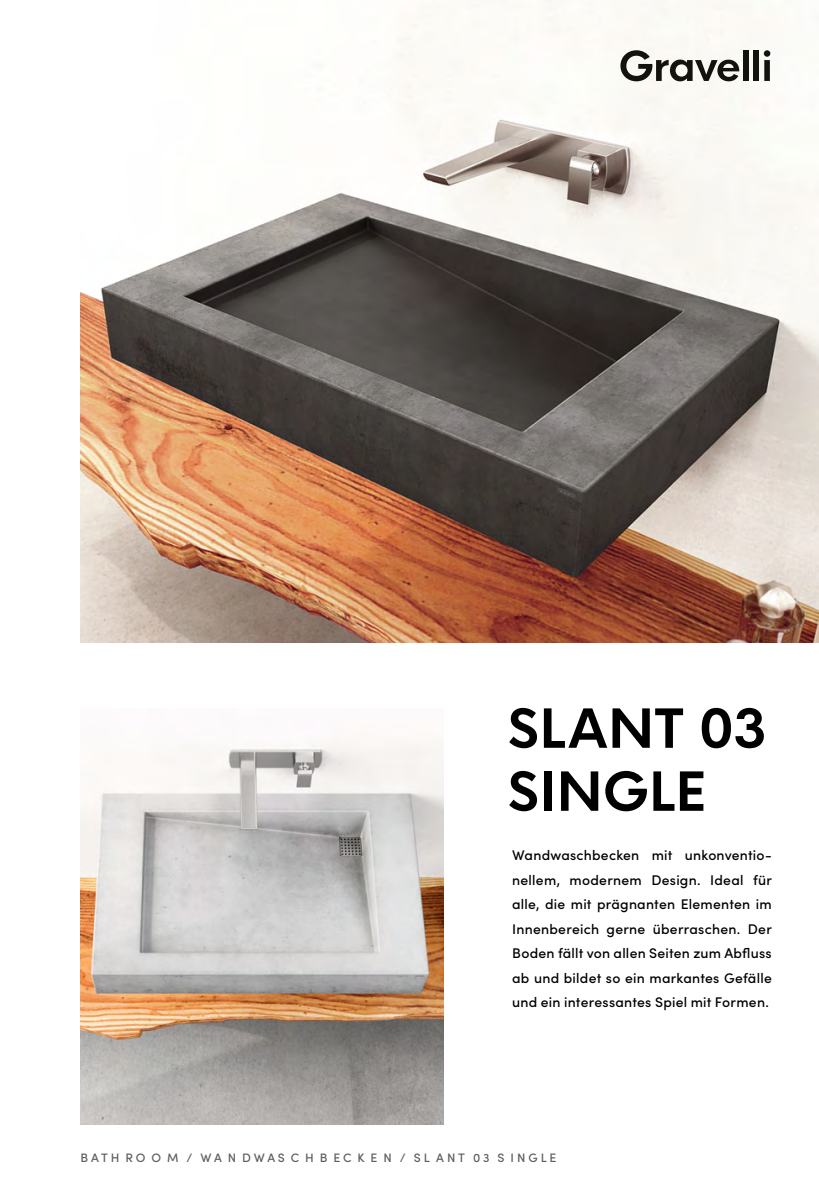
<style>
.page{position:relative;width:819px;height:1191px;background:#fff}
.page>*{position:absolute;margin:0;border:0;box-sizing:border-box;transform-origin:0 0}
.t1{font:700 52.5px/63px "HK Nova";letter-spacing:-.01em;color:#000}
.t2{font:500 14px/24.5px "Sofia Pro";letter-spacing:.015em;color:#000;text-align:justify}
.t3{font:500 12.25px "Sofia Pro";letter-spacing:.245em;color:#5a5e5d}
</style>
<div class="page">
<img style="left:81px;top:0;width:738px;height:642px">
<svg style="left:620px;top:50px;width:119px;height:31px"></svg>
<div style="left:742px;top:51px;width:6px;height:30px;background:#14120d"></div>
<div style="left:753px;top:51px;width:6px;height:30px;background:#14120d"></div>
<svg style="left:763px;top:50px;width:7px;height:31px"></svg>
<img style="left:80px;top:741px;width:363px;height:383px">
<h1 class="t1" style="left:507px;top:691px;width:261px">SLANT 03<br>SINGLE</h1>
<p class="t2" style="left:512px;top:842px;width:261px">Wandwaschbecken mit unkonventio&shy;nellem, modernem Design. Ideal für alle, die mit prägnanten Elementen im Innenbereich gerne überraschen. Der Boden fällt von allen Seiten zum Abfluss ab und bildet so ein markantes Gefälle und ein interessantes Spiel mit Formen.</p>
<p class="t3" style="left:80px;top:1148px;width:477px">BATHROOM / WANDWASCHBECKEN / SLANT 03 SINGLE</p>
</div>
